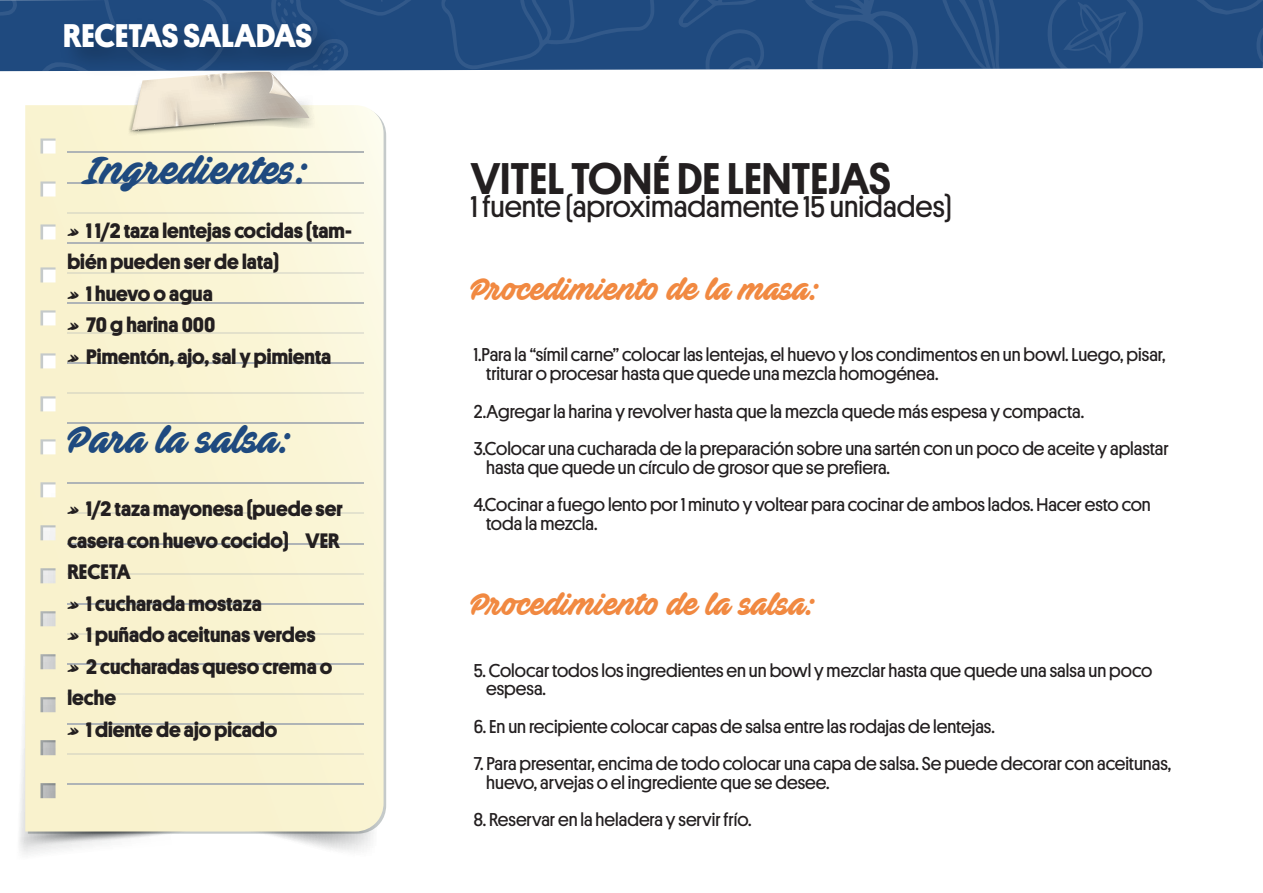
<style>
.page{position:relative;width:1263px;height:893px;background:#fff}
.page>*{position:absolute;margin:0;border:0;box-sizing:border-box;transform-origin:0 0}
.t1{font:500 44.7px "Platform";color:#231f20}
.t2{font:38.55px "Ave Fedan PERSONALUSEONLY";color:#1f4a7f}
.t3{font:37.5px "Ave Fedan PERSONALUSEONLY";color:#1f4a7f}
.t4{font:700 33px "Platform";letter-spacing:-.005em;color:#fff}
.t5{font:30.45px "Ave Fedan PERSONALUSEONLY";color:#f18941}
.t6{font:30.15px "Platform";color:#231f20}
.t7{font:700 21.15px/31.5px "Platform";color:#231f20}
.t8{font:18.75px/18.8px "Platform";color:#231f20}
.s1{font-family:"Ave Fedan PERSONALUSEONLY";font-weight:400}
</style>
<div class="page">
<div style="left:425px;top:0;width:757px;height:71px;background:#1f4a7f"></div>
<svg style="left:439px;top:0;width:224px;height:71px;background:#244e82"></svg>
<svg style="left:1182px;top:0;width:81px;height:69px;background:#224d81"></svg>
<svg style="left:1046px;top:0;width:97px;height:71px;background:#2a5385"></svg>
<svg style="left:678px;top:0;width:358px;height:71px;background:#275184"></svg>
<svg style="left:19px;top:484px;width:368px;height:371px"></svg>
<svg style="left:25px;top:137px;width:359px;height:694px;background:#f8f2d2"></svg>
<hr style="left:67px;top:152px;width:297px;height:1px;background:#afb4b6">
<hr style="left:67px;top:182px;width:297px;height:1px;background:#afb4b6">
<hr style="left:67px;top:212px;width:297px;height:1px;background:#afb4b6">
<hr style="left:67px;top:242px;width:297px;height:1px;background:#afb4b6">
<hr style="left:67px;top:272px;width:297px;height:1px;background:#afb4b6">
<hr style="left:67px;top:302px;width:297px;height:1px;background:#afb4b6">
<hr style="left:67px;top:332px;width:297px;height:1px;background:#afb4b6">
<hr style="left:67px;top:362px;width:297px;height:2px;background:#afb4b6">
<hr style="left:67px;top:393px;width:297px;height:1px;background:#afb4b6">
<hr style="left:67px;top:423px;width:297px;height:1px;background:#afb4b6">
<hr style="left:67px;top:483px;width:297px;height:1px;background:#afb4b6">
<hr style="left:67px;top:513px;width:297px;height:1px;background:#afb4b6">
<hr style="left:67px;top:543px;width:297px;height:1px;background:#afb4b6">
<hr style="left:67px;top:573px;width:297px;height:1px;background:#afb4b6">
<hr style="left:67px;top:603px;width:297px;height:1px;background:#afb4b6">
<hr style="left:67px;top:633px;width:297px;height:1px;background:#afb4b6">
<hr style="left:67px;top:663px;width:297px;height:1px;background:#afb4b6">
<hr style="left:67px;top:693px;width:297px;height:1px;background:#afb4b6">
<hr style="left:67px;top:723px;width:297px;height:2px;background:#afb4b6">
<hr style="left:67px;top:754px;width:297px;height:1px;background:#afb4b6">
<hr style="left:67px;top:784px;width:297px;height:1px;background:#afb4b6">
<svg style="left:0;top:0;width:425px;height:137px"></svg>
<h3 class="t4" style="left:63px;top:12px;width:251px">RECETAS SALADAS</h3>
<h2 class="t2" style="left:81px;top:147px;width:229px">Ingredientes:</h2>
<p class="t7" style="left:67px;top:213px;width:286px"><span class="s1">»</span> 1 1/2 taza lentejas cocidas (tam&shy;bién pueden ser de lata)<br><span class="s1">»</span> 1 huevo o agua<br><span class="s1">»</span> 70 g harina 000<br><span class="s1">»</span> Pimentón, ajo, sal y pimienta</p>
<h3 class="t3" style="left:67px;top:416px;width:225px">Para la salsa:</h3>
<p class="t7" style="left:67px;top:492px;width:277px"><span class="s1">»</span> 1/2 taza mayonesa (puede ser casera con huevo cocido) VER<br>RECETA<br><span class="s1">»</span> 1 cucharada mostaza<br><span class="s1">»</span> 1 puñado aceitunas verdes<br><span class="s1">»</span> 2 cucharadas queso crema o leche<br><span class="s1">»</span> 1 diente de ajo picado</p>
<h1 class="t1" style="left:471px;top:146px;width:422px">VITEL TONÉ DE LENTEJAS</h1>
<h3 class="t6" style="left:471px;top:185px;width:483px">1 fuente (aproximadamente 15 unidades)</h3>
<h3 class="t5" style="left:470px;top:270px;width:350px">Procedimiento de la masa:</h3>
<p class="t8" style="left:486px;top:344px;width:681px;text-indent:-12px">1.Para la “símil carne” colocar las lentejas, el huevo y los condimentos en un bowl. Luego, pisar, triturar o procesar hasta que quede una mezcla homogénea.</p>
<p class="t8" style="left:474px;top:391px;width:697px;line-height:37.5px">2.Agregar la harina y revolver hasta que la mezcla quede más espesa y compacta.<br>3.Colocar una cucharada de la preparación sobre una sartén con un poco de aceite y aplastar</p>
<p class="t8" style="left:474px;top:447px;width:679px;line-height:37.5px;text-indent:12px">hasta que quede un círculo de grosor que se prefiera.<br>4.Cocinar a fuego lento por 1 minuto y voltear para cocinar de ambos lados. Hacer esto con</p>
<p class="t8" style="left:486px;top:513px;width:113px">toda la mezcla.</p>
<h3 class="t5" style="left:470px;top:585px;width:346px">Procedimiento de la salsa:</h3>
<p class="t8" style="left:486px;top:660px;width:668px;text-indent:-12px">5. Colocar todos los ingredientes en un bowl y mezclar hasta que quede una salsa un poco espesa.</p>
<p class="t8" style="left:474px;top:716px;width:523px">6. En un recipiente colocar capas de salsa entre las rodajas de lentejas.</p>
<p class="t8" style="left:486px;top:753px;width:687px;text-indent:-12px">7. Para presentar, encima de todo colocar una capa de salsa. Se puede decorar con aceitunas, huevo, arvejas o el ingrediente que se desee.</p>
<p class="t8" style="left:474px;top:809px;width:279px">8. Reservar en la heladera y servir frío.</p>
</div>
